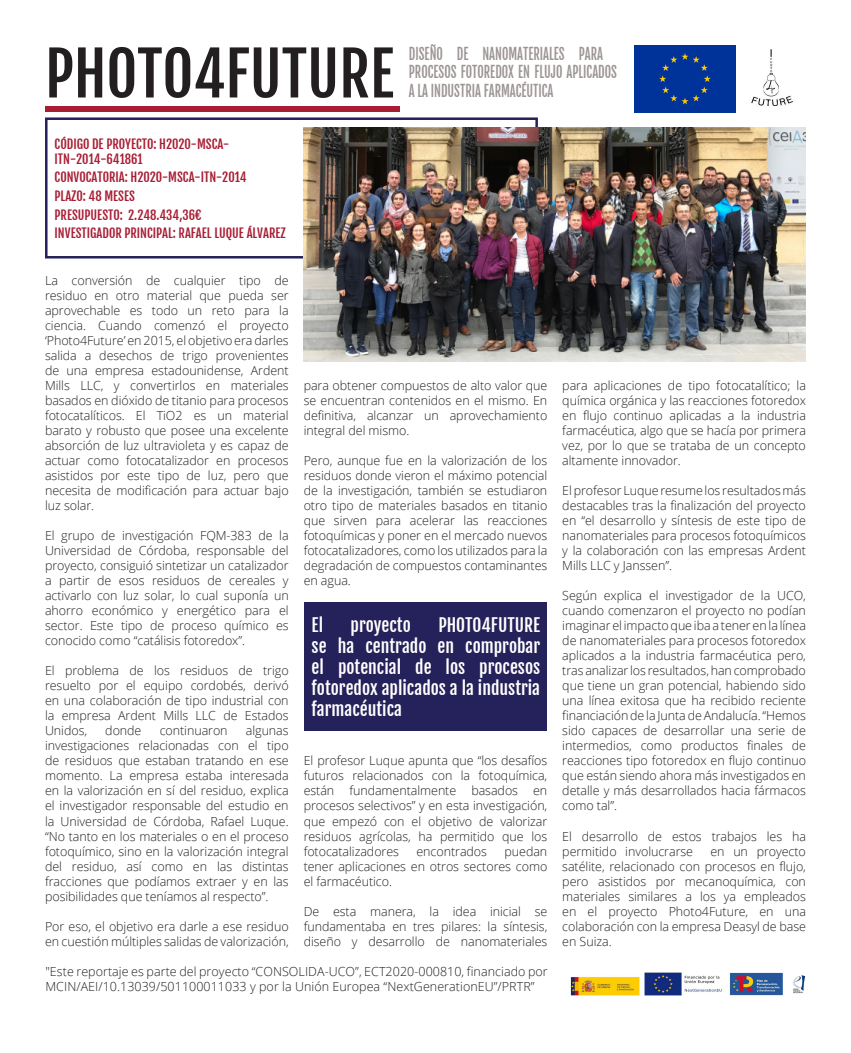
<style>
.page{position:relative;width:851px;height:1053px;background:#fff}
.page>*{position:absolute;margin:0;border:0;box-sizing:border-box;transform-origin:0 0}
.Nombre_del_grupo_-_P{font:60px "Fjalla One";color:#231f20}
.Destacado{font:17.5px/21px "Fjalla One";color:#fff;text-align:justify}
.Nombre_largo_-_PP{font:15.62px/18.8px "Fjalla One";color:#9c9493;scale:.8 1}
.Cuerpo_del_texto{font:300 12.5px/15px "Open Sans";letter-spacing:-.005em;color:#231f20;text-align:justify}
.Datos_técnicos_-_PP{font:12.5px/15px "Fjalla One";color:#a81d34}
</style>
<div class="page">
<div style="left:45px;top:106px;width:354px;height:5px;background:#a81d34"></div>
<div style="left:45px;top:117px;width:493px;height:141px;border:2px solid #25215a"></div>
<img style="left:303px;top:128px;width:502px;height:233px">
<div style="left:304px;top:602px;width:243px;height:128px;background:#25215a"></div>
<img style="left:751px;top:49px;width:42px;height:57px">
<div style="left:634px;top:45px;width:101px;height:67px;background:#039"></div>
<img style="left:570px;top:972px;width:235px;height:23px">
<p class="Nombre_del_grupo_-_P" style="left:45px;top:37px;width:350px">PHOTO4FUTURE</p>
<p class="Nombre_largo_-_PP" style="left:409px;top:44px;width:261px">DISEÑO DE NANOMATERIALES PARA<br>PROCESOS FOTOREDOX EN FLUJO APLICADOS<br>A LA INDUSTRIA FARMACÉUTICA</p>
<p class="Datos_técnicos_-_PP" style="left:55px;top:136px;width:176px">CÓDIGO DE PROYECTO: H2020-MSCA-<br>ITN-2014-641861</p>
<p class="Datos_técnicos_-_PP" style="left:55px;top:170px;width:193px">CONVOCATORIA: H2020-MSCA-ITN-2014</p>
<p class="Datos_técnicos_-_PP" style="left:55px;top:189px;width:82px">PLAZO: 48 MESES</p>
<p class="Datos_técnicos_-_PP" style="left:55px;top:207px;width:148px">PRESUPUESTO: 2.248.434,36€</p>
<p class="Datos_técnicos_-_PP" style="left:55px;top:226px;width:233px">INVESTIGADOR PRINCIPAL: RAFAEL LUQUE ÁLVAREZ</p>
<p class="Cuerpo_del_texto" style="left:45px;top:273px;width:245px">La conversión de cualquier tipo de residuo en otro material que pueda ser aprovechable es todo un reto para la ciencia. Cuando comenzó el proyecto ‘Photo4Future’ en 2015, el objetivo era darles salida a desechos de trigo provenientes de una empresa estadounidense, Ardent Mills LLC, y convertirlos en materiales basados en dióxido de titanio para procesos fotocatalíticos. El TiO2 es un material barato y robusto que posee una excelente absorción de luz ultravioleta y es capaz de actuar como fotocatalizador en procesos asistidos por este tipo de luz, pero que necesita de modificación para actuar bajo luz solar.</p>
<p class="Cuerpo_del_texto" style="left:45px;top:528px;width:245px">El grupo de investigación FQM-383 de la Universidad de Córdoba, responsable del proyecto, consiguió sintetizar un catalizador a partir de esos residuos de cereales y activarlo con luz solar, lo cual suponía un ahorro económico y energético para el sector. Este tipo de proceso químico es conocido como “catálisis fotoredox”.</p>
<p class="Cuerpo_del_texto" style="left:45px;top:663px;width:245px">El problema de los residuos de trigo resuelto por el equipo cordobés, derivó en una colaboración de tipo industrial con la empresa Ardent Mills LLC de Estados Unidos,</p>
<p class="Cuerpo_del_texto" style="left:45px;top:723px;width:245px;text-indent:201px">algunas investigaciones relacionadas con el tipo de residuos que estaban tratando en ese momento. La empresa estaba interesada en la valorización en sí del residuo, explica el investigador responsable del estudio en la Universidad de Córdoba, Rafael Luque. “No tanto en los materiales o en el proceso fotoquímico, sino en la valorización integral del residuo, así como en las distintas fracciones que podíamos extraer y en las posibilidades que teníamos al respecto”.</p>
<p class="Cuerpo_del_texto" style="left:45px;top:918px;width:245px">Por eso, el objetivo era darle a ese residuo en cuestión múltiples salidas de valorización,</p>
<p class="Cuerpo_del_texto" style="left:105px;top:723px;width:38px">donde</p>
<p class="Cuerpo_del_texto" style="left:160px;top:723px;width:69px">continuaron</p>
<p class="Cuerpo_del_texto" style="left:303px;top:378px;width:245px">para obtener compuestos de alto valor que se encuentran contenidos en el mismo. En definitiva, alcanzar un aprovechamiento integral del mismo.</p>
<p class="Cuerpo_del_texto" style="left:303px;top:453px;width:245px">Pero, aunque fue en la valorización de los residuos donde vieron el máximo potencial de la investigación, también se estudiaron otro tipo de materiales basados en titanio que sirven para acelerar las reacciones fotoquímicas y poner en el mercado nuevos fotocatalizadores, como los utilizados para la degradación de compuestos contaminantes en agua.</p>
<p class="Destacado" style="left:311px;top:615px;width:13px">El</p>
<p class="Destacado" style="left:350px;top:615px;width:62px">proyecto</p>
<p class="Destacado" style="left:311px;top:615px;width:230px;text-indent:127px">PHOTO4FUTURE se ha centrado en comprobar el potencial de los procesos fotoredox aplicados a la industria farmacéutica</p>
<p class="Cuerpo_del_texto" style="left:303px;top:753px;width:245px">El profesor Luque apunta que “los desafíos futuros relacionados con la fotoquímica, están fundamentalmente basados en procesos selectivos” y en esta investigación, que empezó con el objetivo de valorizar residuos agrícolas, ha permitido que los fotocatalizadores</p>
<p class="Cuerpo_del_texto" style="left:303px;top:843px;width:245px;text-indent:201px">puedan tener aplicaciones en otros sectores como el farmacéutico.</p>
<p class="Cuerpo_del_texto" style="left:303px;top:903px;width:245px">De esta manera, la idea inicial se fundamentaba en tres pilares: la síntesis, diseño y desarrollo de nanomateriales</p>
<p class="Cuerpo_del_texto" style="left:416px;top:843px;width:72px">encontrados</p>
<p class="Cuerpo_del_texto" style="left:45px;top:963px;width:503px">"Este reportaje es parte del proyecto “CONSOLIDA-UCO”, ECT2020-000810, financiado por<br>MCIN/AEI/10.13039/501100011033 y por la Unión Europea “NextGenerationEU”/PRTR”</p>
<p class="Cuerpo_del_texto" style="left:562px;top:378px;width:245px">para aplicaciones de tipo fotocatalítico; la química orgánica y las reacciones fotoredox en flujo continuo aplicadas a la industria farmacéutica, algo que se hacía por primera vez, por lo que se trataba de un concepto altamente innovador.</p>
<p class="Cuerpo_del_texto" style="left:562px;top:483px;width:245px">El profesor Luque resume los resultados más destacables tras la finalización del proyecto en “el desarrollo y síntesis de este tipo de nanomateriales para procesos fotoquímicos y la colaboración con las empresas Ardent Mills LLC y Janssen”.</p>
<p class="Cuerpo_del_texto" style="left:562px;top:588px;width:245px">Según explica el investigador de la UCO, cuando comenzaron el proyecto no podían imaginar el impacto que iba a tener en la línea de nanomateriales para procesos fotoredox aplicados a la industria farmacéutica pero, tras analizar los resultados, han comprobado que tiene un gran potencial, habiendo sido una línea exitosa que ha recibido reciente financiación de la Junta de Andalucía. “Hemos sido capaces de desarrollar una serie de intermedios, como productos finales de reacciones tipo fotoredox en flujo continuo que están siendo ahora más investigados en detalle y más desarrollados hacia fármacos como tal”.</p>
<p class="Cuerpo_del_texto" style="left:562px;top:828px;width:245px">El desarrollo de estos trabajos les ha permitido involucrarse</p>
<p class="Cuerpo_del_texto" style="left:562px;top:843px;width:245px;text-indent:148px">en un proyecto satélite, relacionado con procesos en flujo, pero asistidos por mecanoquímica, con materiales similares a los ya empleados en el proyecto Photo4Future, en una colaboración con la empresa Deasyl de base en Suiza.</p>
</div>
